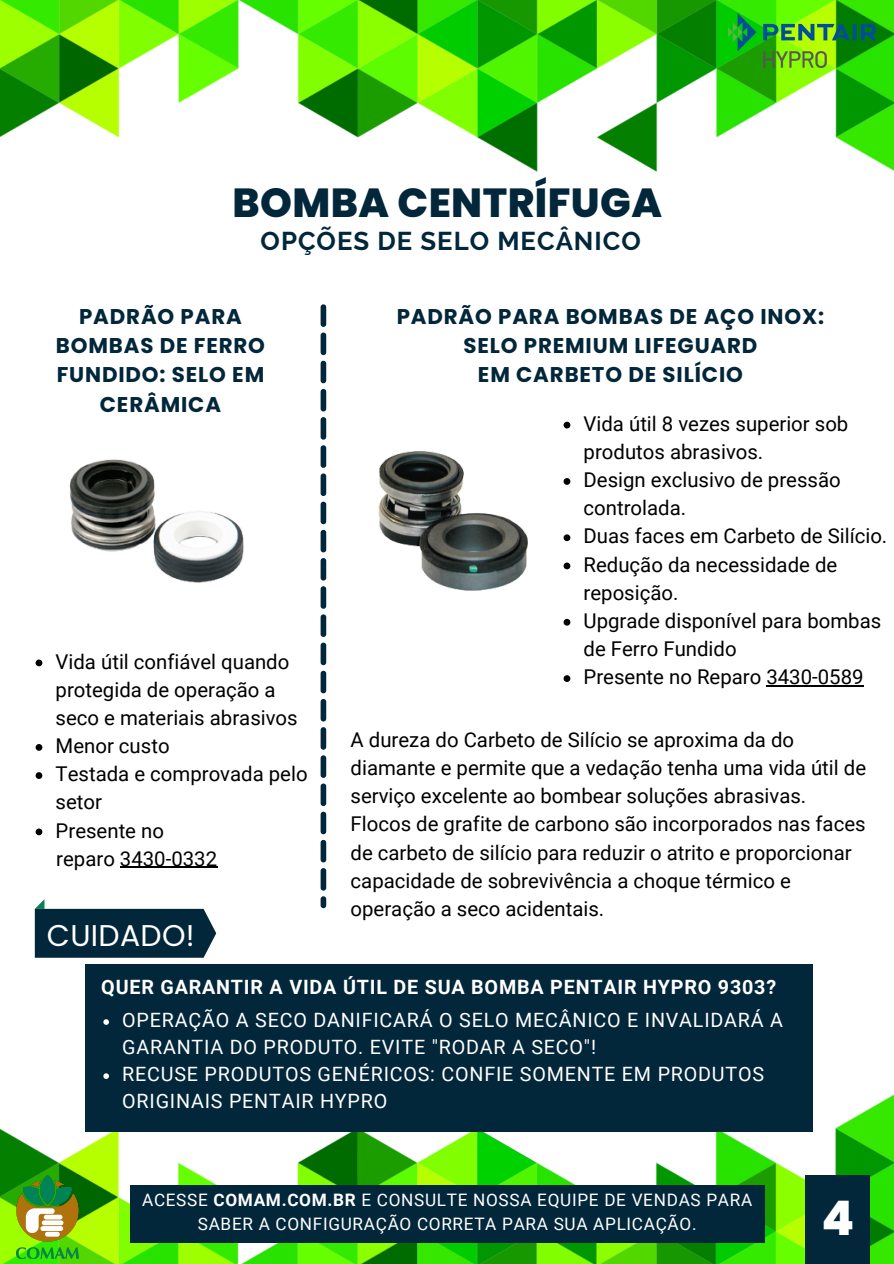
<style>
.page{position:relative;width:894px;height:1264px;background:#fff}
.page>*{position:absolute;margin:0;border:0;box-sizing:border-box;transform-origin:0 0}
.t1{font:800 47.55px "Poppins";color:#fff}
.t2{font:800 40.5px "Poppins";letter-spacing:.01em;color:#02263a}
.t3{font:30px "Poppins";letter-spacing:.01em;color:#fff}
.t4{font:700 25.65px "Raleway";letter-spacing:.04em;color:#02263a}
.t5{font:700 21.3px/29.2px "Poppins";letter-spacing:.04em;color:#02263a;text-align:center}
.t6{font:20.4px/28.2px "Roboto";color:#000}
.t7{font:19.8px/27px "Roboto";letter-spacing:.04em;color:#fff}
.t8{font:700 19.8px "Roboto";letter-spacing:.04em;color:#fff}
.t9{font:17.1px/23.7px "Roboto";letter-spacing:.04em;color:#fff;text-align:center}
.s1{font-weight:700}
</style>
<div class="page">
<img style="left:0;top:0;width:893px;height:1263px">
<svg style="left:320px;top:304px;width:6px;height:604px"></svg>
<img style="left:49px;top:444px;width:222px;height:155px">
<img style="left:373px;top:450px;width:154px;height:143px">
<div style="left:85px;top:963px;width:727px;height:168px;background:#02263a"></div>
<svg style="left:563px;top:422px;width:7px;height:6px"></svg>
<svg style="left:563px;top:478px;width:7px;height:7px"></svg>
<svg style="left:563px;top:534px;width:7px;height:7px"></svg>
<svg style="left:563px;top:562px;width:7px;height:7px"></svg>
<svg style="left:563px;top:619px;width:7px;height:6px"></svg>
<svg style="left:563px;top:675px;width:7px;height:7px"></svg>
<hr style="left:766px;top:685px;width:97px;height:1px;background:#000">
<svg style="left:36px;top:659px;width:6px;height:7px"></svg>
<svg style="left:36px;top:744px;width:6px;height:6px"></svg>
<svg style="left:36px;top:772px;width:6px;height:7px"></svg>
<svg style="left:36px;top:828px;width:6px;height:7px"></svg>
<hr style="left:120px;top:866px;width:97px;height:2px;background:#000">
<svg style="left:103px;top:1019px;width:6px;height:5px"></svg>
<svg style="left:103px;top:1073px;width:6px;height:5px"></svg>
<svg style="left:35px;top:899px;width:181px;height:58px"></svg>
<div style="left:804px;top:1175px;width:64px;height:88px;background:#02263a"></div>
<div style="left:130px;top:1185px;width:634px;height:58px;background:#02263a"></div>
<img style="left:728px;top:13px;width:147px;height:54px">
<img style="left:17px;top:1175px;width:62px;height:83px">
<p class="t2" style="left:232px;top:175px;width:431px">BOMBA CENTRÍFUGA</p>
<p class="t4" style="left:260px;top:226px;width:382px">OPÇÕES DE SELO MECÂNICO</p>
<p class="t5" style="left:56px;top:301px;width:211px">PADRÃO PARA<br>BOMBAS DE FERRO<br>FUNDIDO: SELO EM<br>CERÂMICA</p>
<p class="t5" style="left:396px;top:301px;width:429px">PADRÃO PARA BOMBAS DE AÇO INOX:</p>
<p class="t5" style="left:463px;top:331px;width:295px">SELO PREMIUM LIFEGUARD</p>
<p class="t5" style="left:478px;top:360px;width:266px">EM CARBETO DE SILÍCIO</p>
<p class="t6" style="left:583px;top:409px;width:266px">Vida útil 8 vezes superior sob produtos abrasivos.</p>
<p class="t6" style="left:583px;top:466px;width:258px">Design exclusivo de pressão controlada.</p>
<p class="t6" style="left:583px;top:522px;width:305px">Duas faces em Carbeto de Silício.</p>
<p class="t6" style="left:583px;top:550px;width:255px">Redução da necessidade de reposição.</p>
<p class="t6" style="left:583px;top:607px;width:299px">Upgrade disponível para bombas de Ferro Fundido</p>
<p class="t6" style="left:583px;top:663px;width:281px">Presente no Reparo 3430-0589</p>
<p class="t6" style="left:56px;top:647px;width:243px">Vida útil confiável quando protegida de operação a seco e materiais abrasivos</p>
<p class="t6" style="left:56px;top:732px;width:115px">Menor custo</p>
<p class="t6" style="left:56px;top:760px;width:253px">Testada e comprovada pelo setor</p>
<p class="t6" style="left:56px;top:816px;width:110px">Presente no</p>
<p class="t6" style="left:56px;top:844px;width:162px">reparo 3430-0332</p>
<p class="t6" style="left:350px;top:725px;width:517px">A dureza do Carbeto de Silício se aproxima da do diamante e permite que a vedação tenha uma vida útil de serviço excelente ao bombear soluções abrasivas.<br>Flocos de grafite de carbono são incorporados nas faces de carbeto de silício para reduzir o atrito e proporcionar capacidade de sobrevivência a choque térmico e operação a seco acidentais.</p>
<p class="t3" style="left:47px;top:914px;width:149px">CUIDADO!</p>
<p class="t8" style="left:101px;top:975px;width:676px">QUER GARANTIR A VIDA ÚTIL DE SUA BOMBA PENTAIR HYPRO 9303?</p>
<p class="t7" style="left:122px;top:1006px;width:662px">OPERAÇÃO A SECO DANIFICARÁ O SELO MECÂNICO E INVALIDARÁ A<br>GARANTIA DO PRODUTO. EVITE "RODAR A SECO"!</p>
<p class="t7" style="left:122px;top:1060px;width:643px">RECUSE PRODUTOS GENÉRICOS: CONFIE SOMENTE EM PRODUTOS<br>ORIGINAIS PENTAIR HYPRO</p>
<p class="t9" style="left:142px;top:1188px;width:611px">ACESSE <span class="s1">COMAM.COM.BR</span> E CONSULTE NOSSA EQUIPE DE VENDAS PARA<br>SABER A CONFIGURAÇÃO CORRETA PARA SUA APLICAÇÃO.</p>
<p class="t1" style="left:821px;top:1185px;width:34px">4</p>
</div>
